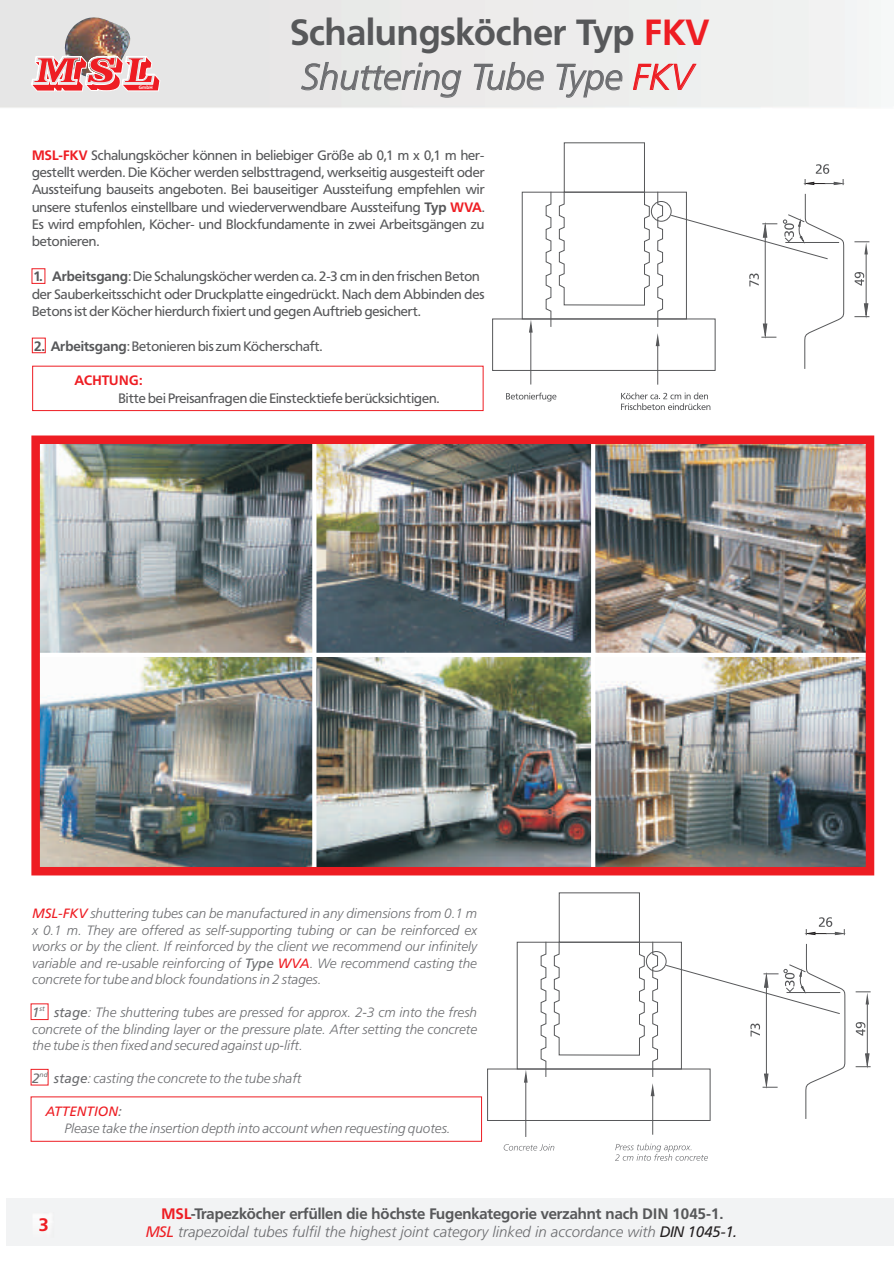
<style>
.page{position:relative;width:894px;height:1263px;background:#fff}
.page>*{position:absolute;margin:0;border:0;box-sizing:border-box;transform-origin:0 0}
.t1{font:700 36px "Frutiger BSK";color:#57585a}
.t2{font:italic 300 36px "Frutiger";color:#6c6d70}
.t3{font:700 17.85px "Frutiger BSK";color:#ee1d23}
.t4{font:italic 300 15px "Frutiger";color:#6c6d70}
.t5{font:700 15px "Frutiger BSK";color:#57585a}
.t6{font:13.5px/17.4px "Frutiger BSK";color:#57585a}
.t7{font:italic 300 13.5px/16.5px "Frutiger";color:#6c6d70}
.t8{font:italic 13.5px "Frutiger";color:#ee1d23}
.t9{font:700 13.5px "Frutiger BSK";letter-spacing:.01em;color:#ee1d23}
.t10{font:italic 6.75px "Frutiger";color:#6c6d70}
.t11{font:700 4.65px "Frutiger BSK";color:#fff}
.s1{color:#ee1d23}
.s2{font-weight:700;color:#ee1d23}
.s3{font-weight:700}
.s4{font-weight:400;color:#ee1d23}
.s5{font-weight:400}
.s6{color:#6c6d70}
.s7{font-family:"Frutiger VR";font-weight:400;color:#ee1d23}
.s8{font-family:"Frutiger VR";font-weight:400;color:#231f20}
</style>
<div class="page">
<div style="left:6px;top:1198px;width:888px;height:48px;background:#f2f3f4"></div>
<img style="left:58px;top:14px;width:74px;height:42px">
<svg style="left:31px;top:56px;width:129px;height:35px;background:#ea8487"></svg>
<img style="left:41px;top:657px;width:823px;height:208px">
<img style="left:41px;top:446px;width:823px;height:207px">
<svg style="left:312px;top:446px;width:4px;height:419px"></svg>
<hr style="left:591px;top:440px;width:4px;height:433px;background:#fff">
<div style="left:31px;top:436px;width:843px;height:439px;border:9px solid #ee1d23"></div>
<div style="left:32px;top:366px;width:452px;height:45px;border:1px solid #ee1d23"></div>
<div style="left:32px;top:268px;width:13px;height:16px;border:1px solid #ee1d23"></div>
<div style="left:32px;top:338px;width:14px;height:15px;border:1px solid #ee1d23"></div>
<svg style="left:545px;top:191px;width:7px;height:136px"></svg>
<svg style="left:559px;top:191px;width:91px;height:115px"></svg>
<hr style="left:866px;top:251px;width:1px;height:57px;background:#57585a">
<hr style="left:530px;top:325px;width:1px;height:60px;background:#57585a">
<svg style="left:529px;top:321px;width:4px;height:12px"></svg>
<hr style="left:657px;top:340px;width:1px;height:45px;background:#57585a">
<svg style="left:656px;top:191px;width:7px;height:155px"></svg>
<svg style="left:854px;top:241px;width:15px;height:13px"></svg>
<svg style="left:854px;top:303px;width:15px;height:14px"></svg>
<svg style="left:855px;top:272px;width:9px;height:14px"></svg>
<svg style="left:804px;top:164px;width:40px;height:21px"></svg>
<div style="left:651px;top:201px;width:21px;height:21px;border:1px solid #57585a;border-radius:50%"></div>
<div style="left:492px;top:319px;width:224px;height:52px;border:1px solid #57585a"></div>
<div style="left:522px;top:192px;width:165px;height:127px;border:1px solid #57585a"></div>
<div style="left:564px;top:142px;width:81px;height:51px;border:1px solid #57585a"></div>
<svg style="left:506px;top:393px;width:50px;height:9px"></svg>
<svg style="left:621px;top:392px;width:89px;height:18px"></svg>
<svg style="left:670px;top:193px;width:175px;height:177px"></svg>
<div style="left:31px;top:1097px;width:451px;height:45px;border:1px solid #ee1d23"></div>
<div style="left:31px;top:1069px;width:17px;height:16px;border:1px solid #ee1d23"></div>
<svg style="left:540px;top:941px;width:7px;height:136px"></svg>
<svg style="left:554px;top:941px;width:91px;height:115px"></svg>
<hr style="left:867px;top:1001px;width:1px;height:57px;background:#57585a">
<hr style="left:525px;top:1075px;width:1px;height:62px;background:#57585a">
<svg style="left:524px;top:1071px;width:4px;height:12px"></svg>
<hr style="left:652px;top:1090px;width:1px;height:45px;background:#57585a">
<svg style="left:651px;top:941px;width:7px;height:155px"></svg>
<svg style="left:856px;top:991px;width:15px;height:13px"></svg>
<svg style="left:856px;top:1053px;width:15px;height:15px"></svg>
<svg style="left:856px;top:1022px;width:9px;height:14px"></svg>
<div style="left:646px;top:951px;width:21px;height:21px;border:1px solid #57585a;border-radius:50%"></div>
<div style="left:487px;top:1069px;width:223px;height:52px;border:1px solid #57585a"></div>
<div style="left:517px;top:942px;width:165px;height:127px;border:1px solid #57585a"></div>
<div style="left:559px;top:892px;width:81px;height:51px;border:1px solid #57585a"></div>
<svg style="left:504px;top:1144px;width:50px;height:7px"></svg>
<svg style="left:615px;top:1143px;width:93px;height:18px"></svg>
<img style="left:665px;top:644px;width:181px;height:476px">
<p class="t11" style="left:139px;top:85px;width:15px">GmbH</p>
<h1 class="t1" style="left:291px;top:18px;width:420px">Schalungsköcher Typ <span class="s1">FKV</span></h1>
<h1 class="t2" style="left:301px;top:62px;width:393px">Shuttering Tube Type <span class="s1">FKV</span></h1>
<p class="t6" style="left:32px;top:147px;width:454px"><span class="s2">MSL-FKV</span> Schalungsköcher können in beliebiger Größe ab 0,1 m x 0,1 m her-</p>
<p class="t6" style="left:32px;top:199px;width:454px">unsere stufenlos einstellbare und wiederverwendbare Aussteifung <span class="s3">Typ</span> <span class="s2">WVA</span>.</p>
<p class="t6" style="left:32px;top:165px;width:454px">gestellt werden. Die Köcher werden selbsttragend, werkseitig ausgesteift oder<br>Aussteifung bauseits angeboten. Bei bauseitiger Aussteifung empfehlen wir</p>
<p class="t6" style="left:32px;top:217px;width:454px">Es wird empfohlen, Köcher- und Blockfundamente in zwei Arbeitsgängen zu betonieren.</p>
<p class="t6" style="left:32px;top:269px;width:454px"><span class="s3">1. Arbeitsgang</span>: Die Schalungsköcher werden ca. 2-3 cm in den frischen Beton der Sauberkeitsschicht oder Druckplatte eingedrückt. Nach dem Abbinden des<br>Betons ist der Köcher hierdurch fixiert und gegen Auftrieb gesichert.</p>
<p class="t6" style="left:34px;top:338px;width:290px"><span class="s3">2. Arbeitsgang</span>: Betonieren bis zum Köcherschaft.</p>
<p class="t6" style="left:118px;top:390px;width:323px">Bitte bei Preisanfragen die Einstecktiefe berücksichtigen.</p>
<p class="t9" style="left:74px;top:375px;width:70px">ACHTUNG:</p>
<p class="t7" style="left:32px;top:907px;width:447px"><span class="s4">MSL-FKV</span> shuttering tubes can be manufactured in any dimensions from 0.1 m</p>
<p class="t7" style="left:32px;top:956px;width:447px">variable and re-usable reinforcing of <span class="s5">Type</span> <span class="s4">WVA</span>. We recommend casting the</p>
<p class="t7" style="left:32px;top:923px;width:447px">x 0.1 m. They are offered as self-supporting tubing or can be reinforced ex works or by the client. If reinforced by the client we recommend our infinitely</p>
<p class="t7" style="left:32px;top:973px;width:291px">concrete for tube and block foundations in 2 stages.</p>
<p class="t10" style="left:40px;top:1006px;width:7px">st</p>
<p class="t7" style="left:32px;top:1006px;width:447px;text-align:justify"><span class="s5">1 stage</span>: The shuttering tubes are pressed for approx. 2-3 cm into the fresh concrete of the blinding layer or the pressure plate. After setting the concrete the tube is then fixed and secured against up-lift.</p>
<p class="t10" style="left:40px;top:1072px;width:10px">nd</p>
<p class="t7" style="left:32px;top:1072px;width:271px"><span class="s5">2 stage</span>: casting the concrete to the tube shaft</p>
<p class="t7" style="left:64px;top:1121px;width:388px">Please take the insertion depth into account when requesting quotes.</p>
<p class="t8" style="left:46px;top:1106px;width:78px">ATTENTION<span class="s6">:</span></p>
<h2 class="t3" style="left:39px;top:1218px;width:12px">3</h2>
<p class="t5" style="left:162px;top:1207px;width:563px"><span class="s1">MSL</span>-Trapezköcher erfüllen die höchste Fugenkategorie verzahnt nach DIN 1045-1.</p>
<p class="t4" style="left:146px;top:1226px;width:592px"><span class="s7">MSL</span> trapezoidal tubes fulfil the highest joint category linked in accordance with <span class="s8">DIN 1045-1.</span></p>
</div>
